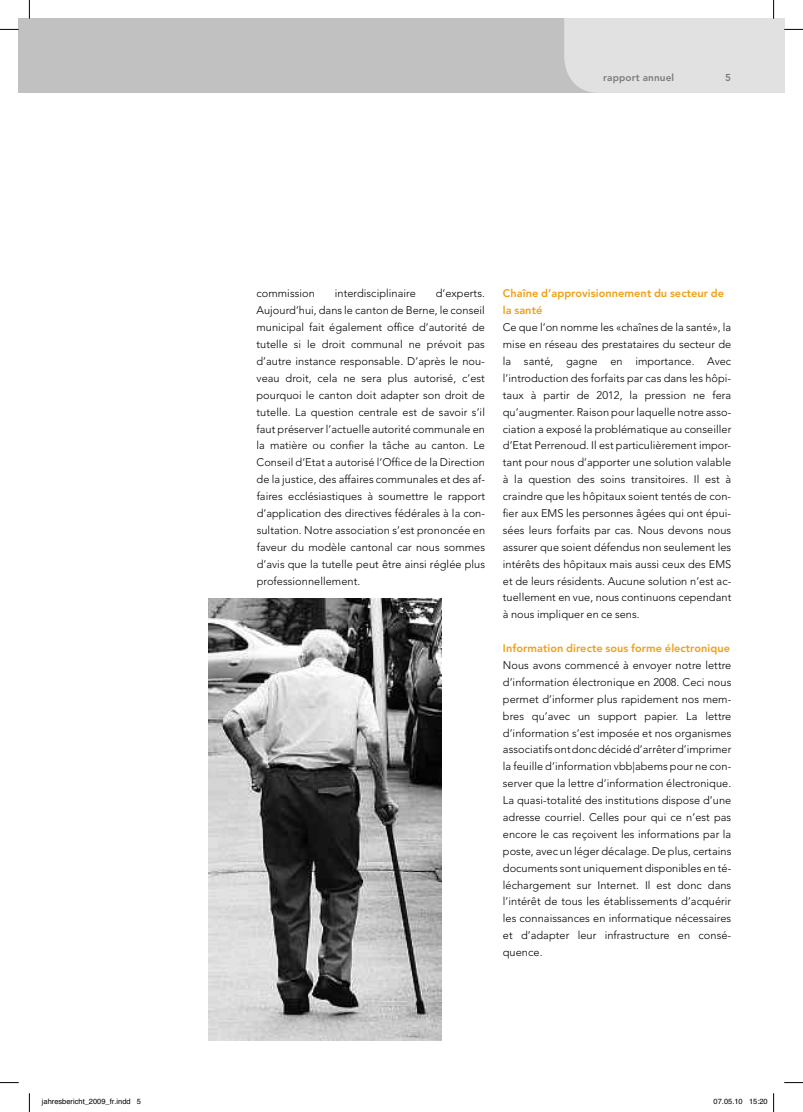
<style>
.page{position:relative;width:803px;height:1112px;background:#fff}
.page>*{position:absolute;margin:0;border:0;box-sizing:border-box;transform-origin:0 0}
.t1{font:11px/16.9px "Avenir LT Light OV HTESYA";letter-spacing:.005em;color:#000;text-align:justify}
.t2{font:11px/16.9px "Avenir LT Heavy OV RSESYA";letter-spacing:.005em;color:#ef9f16}
.t3{font:10px "Avenir LT Heavy OV RSESYA";letter-spacing:.01em;color:#7c7c7c}
.t4{font:7.5px "Helvetica OV ZSESYA";color:#000}
</style>
<div class="page">
<div style="left:30px;top:19px;width:534px;height:74px;background:#c1c1c1"></div>
<img style="left:208px;top:598px;width:233px;height:442px">
<svg style="left:0;top:1082px;width:19px;height:1px"></svg>
<svg style="left:784px;top:1082px;width:19px;height:1px"></svg>
<svg style="left:0;top:0;width:30px;height:93px"></svg>
<svg style="left:29px;top:1093px;width:1px;height:18px"></svg>
<svg style="left:564px;top:0;width:239px;height:93px"></svg>
<svg style="left:773px;top:1093px;width:1px;height:18px"></svg>
<p class="t3" style="left:603px;top:74px;width:72px">rapport annuel</p>
<p class="t3" style="left:725px;top:74px;width:7px">5</p>
<p class="t1" style="left:256px;top:285px;width:230px;text-indent:179px">d‘experts.<br>Aujourd’hui, dans le canton de Berne, le conseil municipal fait également office d’autorité de tutelle si le droit communal ne prévoit pas d’autre instance responsable. D’après le nou&shy;veau droit, cela ne sera plus autorisé, c’est pourquoi le canton doit adapter son droit de tutelle. La question centrale est de savoir s’il faut préserver l’actuelle autorité communale en la matière ou confier la tâche au canton. Le Conseil d’Etat a autorisé l‘Office de la Direction de la justice, des affaires communales et des af&shy;faires ecclésiastiques à soumettre le rapport d’application des directives fédérales à la con&shy;sultation. Notre association s’est prononcée en faveur du modèle cantonal car nous sommes d’avis que la tutelle peut être ainsi réglée plus professionnellement.</p>
<p class="t2" style="left:503px;top:286px;width:223px">Chaîne d’approvisionnement du secteur de la santé</p>
<p class="t1" style="left:256px;top:285px;width:60px">commission</p>
<p class="t1" style="left:335px;top:285px;width:82px">interdisciplinaire</p>
<p class="t1" style="left:503px;top:319px;width:230px">Ce que l’on nomme les «chaînes de la santé», la mise en réseau des prestataires du secteur de la santé, gagne en importance. Avec l’introduction des forfaits par cas dans les hôpi&shy;taux à partir de 2012, la pression ne fera qu’augmenter. Raison pour laquelle notre asso&shy;ciation a exposé la problématique au conseiller d’Etat Perrenoud. Il est particulièrement impor&shy;tant pour nous d’apporter une solution valable à la question des soins transitoires. Il est à craindre que les hôpitaux soient tentés de con&shy;fier aux EMS les personnes âgées qui ont épui&shy;sées leurs forfaits par cas. Nous devons nous assurer que soient défendus non seulement les intérêts des hôpitaux mais aussi ceux des EMS et de leurs résidents. Aucune solution n’est ac&shy;tuellement en vue, nous continuons cependant à nous impliquer en ce sens.</p>
<p class="t2" style="left:503px;top:641px;width:229px">Information directe sous forme électronique</p>
<p class="t1" style="left:503px;top:656px;width:230px">Nous avons commencé à envoyer notre lettre d’information électronique en 2008. Ceci nous permet d’informer plus rapidement nos mem&shy;bres qu’avec un support papier. La lettre d’information s’est imposée et nos organismes associatifsontdoncdécidéd’arrêterd’imprimer la feuille d’information vbb|abems pour ne con&shy;server que la lettre d’information électronique.<br>La quasi-totalité des institutions dispose d’une adresse courriel. Celles pour qui ce n’est pas encore le cas reçoivent les informations par la poste, avec un léger décalage. De plus, certains documents sont uniquement disponibles en té&shy;léchargement sur Internet. Il est donc dans l’intérêt de tous les établissements d’acquérir les connaissances en informatique nécessaires et d’adapter leur infrastructure en consé&shy;quence.</p>
<p class="t4" style="left:42px;top:1097px;width:101px">jahresbericht_2009_fr.indd 5</p>
<p class="t4" style="left:713px;top:1097px;width:56px">07.05.10 15:20</p>
</div>
